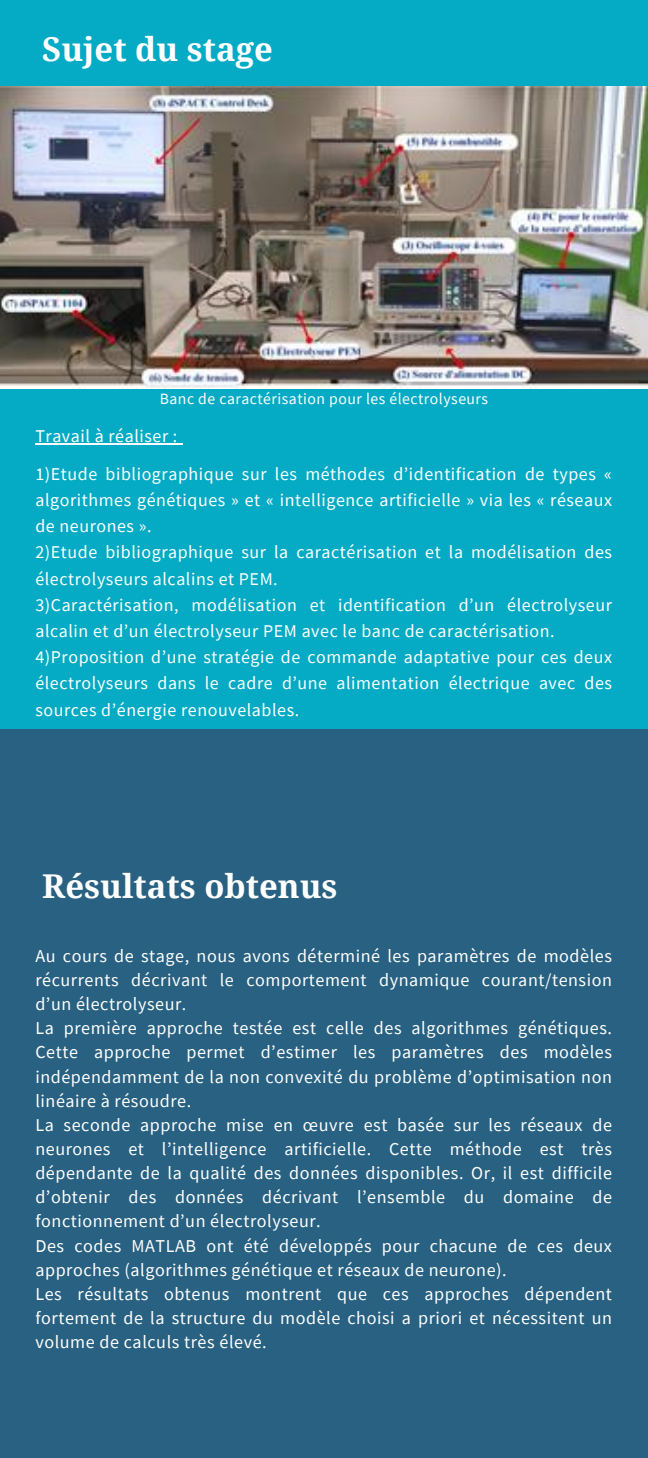
<style>
.page{position:relative;width:648px;height:1458px;background:#fff}
.page>*{position:absolute;margin:0;border:0;box-sizing:border-box;transform-origin:0 0}
.t1{font:700 32.85px "Droid Serif";color:#fff}
.t2{font:18px/24.1px "Source Sans Pro";letter-spacing:.03em;color:#fff}
.t3{font:15.75px "Source Sans Pro";letter-spacing:.03em;color:#fff}
</style>
<div class="page">
<div style="left:0;top:0;width:648px;height:729px;background:#05abc4"></div>
<div style="left:0;top:729px;width:648px;height:729px;background:#286181"></div>
<img style="left:0;top:86px;width:648px;height:302px">
<hr style="left:35px;top:444px;width:143px;height:1px;background:#fff">
<h1 class="t1" style="left:42px;top:31px;width:232px">Sujet du stage</h1>
<p class="t3" style="left:160px;top:388px;width:330px">Banc de caractérisation pour les électrolyseurs</p>
<p class="t2" style="left:35px;top:417px;width:578px;line-height:37.6px">Travail à réaliser :<br>1)Etude bibliographique sur les méthodes d’identification de types «</p>
<p class="t2" style="left:35px;top:486px;width:578px;line-height:26.3px">algorithmes génétiques » et « intelligence artificielle » via les « réseaux de neurones ».<br>2)Etude bibliographique sur la caractérisation et la modélisation des électrolyseurs alcalins et PEM.<br>3)Caractérisation, modélisation et identification d’un électrolyseur alcalin et d’un électrolyseur PEM avec le banc de caractérisation.<br>4)Proposition d’une stratégie de commande adaptative pour ces deux électrolyseurs dans le cadre d’une alimentation électrique avec des sources d’énergie renouvelables.</p>
<h1 class="t1" style="left:42px;top:867px;width:297px">Résultats obtenus</h1>
<p class="t2" style="left:35px;top:943px;width:578px">Au cours de stage, nous avons déterminé les paramètres de modèles récurrents décrivant le comportement dynamique courant/tension d’un électrolyseur.<br>La première approche testée est celle des algorithmes génétiques.<br>Cette approche permet d’estimer les paramètres des modèles indépendamment de la non convexité du problème d’optimisation non linéaire à résoudre.<br>La seconde approche mise en œuvre est basée sur les réseaux de neurones et l’intelligence artificielle. Cette méthode est très dépendante de la qualité des données disponibles. Or, il est difficile d’obtenir des données décrivant l’ensemble du domaine de fonctionnement d’un électrolyseur.<br>Des codes MATLAB ont été développés pour chacune de ces deux approches (algorithmes génétique et réseaux de neurone).<br>Les résultats obtenus montrent que ces approches dépendent fortement de la structure du modèle choisi a priori et nécessitent un volume de calculs très élevé.</p>
</div>
